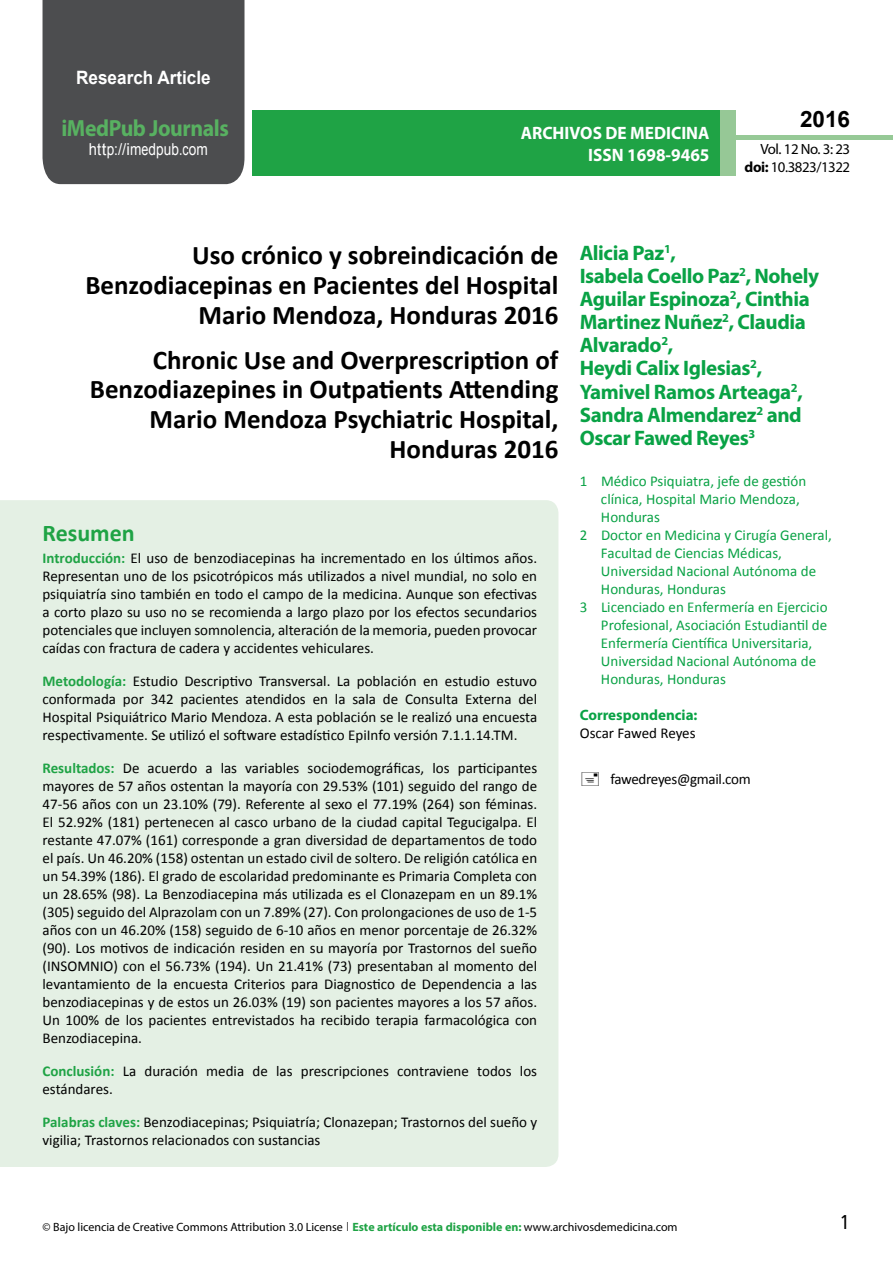
<style>
.page{position:relative;width:893px;height:1263px;background:#fff}
.page>*{position:absolute;margin:0;border:0;box-sizing:border-box;transform-origin:0 0}
.t1{font:700 27px/29.7px "Calibri";color:#000;text-align:right}
.t2{font:25.5px "Tunga";color:#000}
.t3{font:700 24px "Calibri";color:#1fa345}
.t4{font:700 23.4px "Myriad Pro";letter-spacing:-.02em;color:#58b161;scale:.93 1}
.t5{font:700 22.5px "Arial";color:#000}
.t6{font:700 21px/23.1px "Myriad Pro";letter-spacing:-.02em;color:#09a245}
.t7{font:700 18.45px "Arial";color:#fff;scale:.93 1}
.t8{font:700 18px/21.6px "Myriad Pro";color:#fff;text-align:right;scale:.96 1}
.t9{font:16.5px "Arial";letter-spacing:.005em;color:#fff;scale:.89 1}
.t10{font:15px/18px "Calibri";color:#000;text-align:justify}
.t11{font:15px "Calibri";color:#09a245}
.t12{font:15px "Calibri";letter-spacing:-.02em;color:#000}
.t13{font:700 15px "Myriad Pro";color:#09a245}
.t14{font:14.85px/17.9px "Myriad Pro";letter-spacing:-.03em;color:#000;text-align:right}
.t15{font:12px "Myriad Pro";color:#000}
.s1{font-family:"Calibri"}
.s2{font-weight:700}
.s3{font-weight:700;color:#1fa345}
.s4{font-family:"Tunga"}
.s5{font-weight:700;color:#1da34a}
</style>
<div class="page">
<div style="left:252px;top:110px;width:469px;height:66px;background:#1fa345"></div>
<div style="left:720px;top:110px;width:16px;height:66px;background:#96c896"></div>
<div style="left:43px;top:0;width:201px;height:184px;background:#4c4d4f"></div>
<div style="left:736px;top:135px;width:157px;height:5px;background:#96c996"></div>
<div style="left:0;top:500px;width:558px;height:667px;background:#e4f0e4"></div>
<p class="t7" style="left:76px;top:65px;width:146px">Research Article</p>
<h3 class="t4" style="left:61px;top:113px;width:181px">iMedPub Journals</h3>
<p class="t9" style="left:89px;top:139px;width:135px">http://imedpub<span class="s1">.</span>com</p>
<p class="t8" style="left:521px;top:122px;width:198px">ARCHIVOS DE MEDICINA<br>ISSN 1698-9465</p>
<h3 class="t5" style="left:800px;top:104px;width:52px">2016</h3>
<p class="t14" style="left:745px;top:140px;width:107px">Vol. 12 No. 3: 23 <span class="s2">doi:</span> 10.3823/1322</p>
<h1 class="t1" style="left:85px;top:241px;width:475px">Uso crónico y sobreindicación de<br>Benzodiacepinas en Pacientes del Hospital<br>Mario Mendoza, Honduras 2016</h1>
<h1 class="t1" style="left:90px;top:345px;width:470px">Chronic Use and Overprescription of Benzodiazepines in Outpatients Attending Mario Mendoza Psychiatric Hospital, Honduras 2016</h1>
<h3 class="t3" style="left:43px;top:518px;width:94px">Resumen</h3>
<p class="t10" style="left:42px;top:549px;width:496px"><span class="s3">Introducción:</span> El uso de benzodiacepinas ha incrementado en los últimos años.<br>Representan uno de los psicotrópicos más utilizados a nivel mundial, no solo en psiquiatría sino también en todo el campo de la medicina. Aunque son efectivas a corto plazo su uso no se recomienda a largo plazo por los efectos secundarios potenciales que incluyen somnolencia, alteración de la memoria, pueden provocar caídas con fractura de cadera y accidentes vehiculares.</p>
<p class="t10" style="left:42px;top:672px;width:496px"><span class="s3">Metodología:</span> Estudio Descriptivo Transversal. La población en estudio estuvo conformada por 342 pacientes atendidos en la sala de Consulta Externa del Hospital Psiquiátrico Mario Mendoza. A esta población se le realizó una encuesta respectivamente. Se utilizó el software estadístico EpiInfo versión 7.1.1.14.TM.</p>
<p class="t10" style="left:42px;top:759px;width:496px"><span class="s3">Resultados:</span> De acuerdo a las variables sociodemográficas, los participantes mayores de 57 años ostentan la mayoría con 29.53% (101) seguido del rango de 47-56 años con un 23.10% (79). Referente al sexo el 77.19% (264) son féminas.<br>El 52.92% (181) pertenecen al casco urbano de la ciudad capital Tegucigalpa. El restante 47.07% (161) corresponde a gran diversidad de departamentos de todo el país. Un 46.20% (158) ostentan un estado civil de soltero. De religión católica en un 54.39% (186). El grado de escolaridad predominante es Primaria Completa con un 28.65% (98). La Benzodiacepina más utilizada es el Clonazepam en un 89.1% (305) seguido del Alprazolam con un 7.89% (27). Con prolongaciones de uso de 1-5 años con un 46.20% (158) seguido de 6-10 años en menor porcentaje de 26.32% (90). Los motivos de indicación residen en su mayoría por Trastornos del sueño (INSOMNIO) con el 56.73% (194). Un 21.41% (73) presentaban al momento del levantamiento de la encuesta Criterios para Diagnostico de Dependencia a las benzodiacepinas y de estos un 26.03% (19) son pacientes mayores a los 57 años.<br>Un 100% de los pacientes entrevistados ha recibido terapia farmacológica con Benzodiacepina.</p>
<p class="t10" style="left:43px;top:1062px;width:496px"><span class="s3">Conclusión:</span> La duración media de las prescripciones contraviene todos los estándares.</p>
<p class="t10" style="left:43px;top:1113px;width:496px"><span class="s3">Palabras claves:</span> Benzodiacepinas; Psiquiatría; Clonazepan; Trastornos del sueño y vigilia; Trastornos relacionados con sustancias</p>
<h3 class="t6" style="left:580px;top:241px;width:241px">Alicia Paz<sup>1</sup>,<br>Isabela Coello Paz<sup>2</sup>, Nohely<br>Aguilar Espinoza<sup>2</sup>, Cinthia<br>Martinez Nuñez<sup>2</sup>, Claudia<br>Alvarado<sup>2</sup>,<br>Heydi Calix Iglesias<sup>2</sup>,<br>Yamivel Ramos Arteaga<sup>2</sup>,<br>Sandra Almendarez<sup>2</sup> and<br>Oscar Fawed Reyes<sup>3</sup></h3>
<p class="t11" style="left:580px;top:471px;width:228px">1 Médico Psiquiatra, jefe de gestión</p>
<p class="t11" style="left:601px;top:489px;width:200px">clínica, Hospital Mario Mendoza,</p>
<p class="t11" style="left:601px;top:507px;width:60px">Honduras</p>
<p class="t11" style="left:580px;top:525px;width:254px">2 Doctor en Medicina y Cirugía General,</p>
<p class="t11" style="left:601px;top:543px;width:183px">Facultad de Ciencias Médicas,</p>
<p class="t11" style="left:601px;top:561px;width:217px">Universidad Nacional Autónoma de</p>
<p class="t11" style="left:601px;top:579px;width:126px">Honduras, Honduras</p>
<p class="t11" style="left:580px;top:597px;width:249px">3 Licenciado en Enfermería en Ejercicio</p>
<p class="t11" style="left:601px;top:615px;width:228px">Profesional, Asociación Estudiantil de</p>
<p class="t11" style="left:601px;top:633px;width:213px">Enfermería Científica Universitaria,</p>
<p class="t11" style="left:601px;top:651px;width:217px">Universidad Nacional Autónoma de</p>
<p class="t11" style="left:601px;top:669px;width:126px">Honduras, Honduras</p>
<p class="t13" style="left:580px;top:705px;width:119px">Correspondencia:</p>
<p class="t10" style="left:580px;top:724px;width:117px">Oscar Fawed Reyes</p>
<p class="t12" style="left:610px;top:770px;width:142px">fawedreyes@gmail.com</p>
<p class="t15" style="left:43px;top:1219px;width:637px">© Bajo licencia de Creative Commons Attribution 3.0 License <span class="s4">|</span> <span class="s3">Este artículo esta disp</span><span class="s5">oni</span><span class="s3">ble en:</span> www.archivosdemedicina.com</p>
<h2 class="t2" style="left:841px;top:1205px;width:9px">1</h2>
</div>
